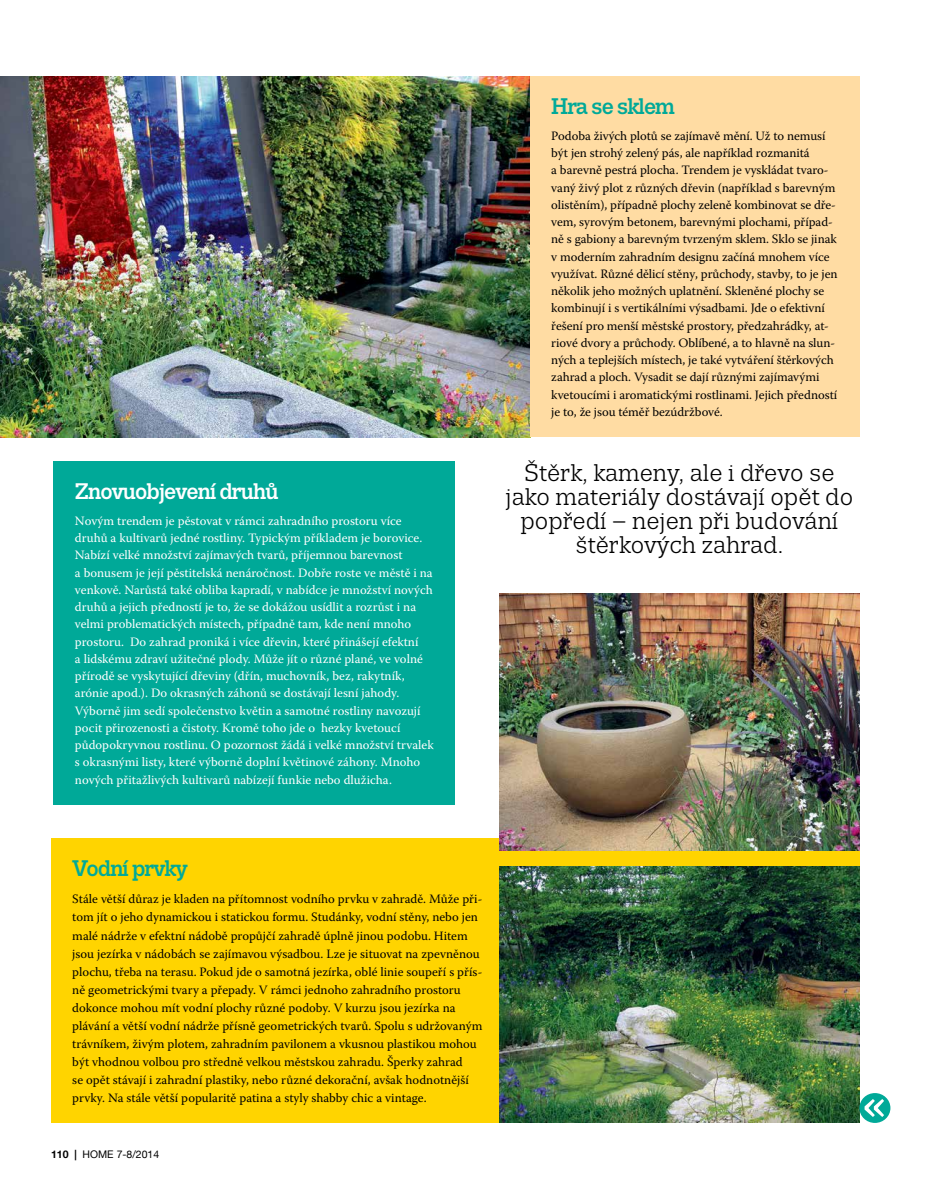
<style>
.page{position:relative;width:936px;height:1191px;background:#fff}
.page>*{position:absolute;margin:0;border:0;box-sizing:border-box;transform-origin:0 0}
.t1{font:24px/24px "Trivia Slab";color:#000;text-align:center}
.t2{font:500 22.5px "Trivia Slab";letter-spacing:-.04em;color:#00a998}
.t3{font:500 22.5px "Trivia Slab";letter-spacing:-.04em;color:#fff}
.t4{font:12.75px/17.2px "Warnock Pro";color:#000}
.t5{font:12.75px/17.2px "Warnock Pro";color:#fff}
.t6{font:10.5px "Helvetica Neue LT Com";color:#000}
.s1{font-weight:700}
</style>
<div class="page">
<div style="left:54px;top:461px;width:401px;height:344px;background:#00a998"></div>
<div style="left:51px;top:838px;width:808px;height:285px;background:#ffd400"></div>
<img style="left:0;top:77px;width:530px;height:360px">
<div style="left:530px;top:77px;width:329px;height:360px;background:#ffdca3"></div>
<img style="left:499px;top:594px;width:360px;height:256px">
<img style="left:499px;top:866px;width:360px;height:257px">
<div style="left:859px;top:1093px;width:31px;height:30px;background:#00a998;border-radius:50%"></div>
<svg style="left:864px;top:1099px;width:20px;height:18px"></svg>
<h2 class="t3" style="left:75px;top:478px;width:205px">Znovuobjevení druhů</h2>
<p class="t5" style="left:75px;top:512px;width:360px">Novým trendem je pěstovat v rámci zahradního prostoru více druhů a kultivarů jedné rostliny. Typickým příkladem je borovice.<br>Nabízí velké množství zajímavých tvarů, příjemnou barevnost<br>a bonusem je její pěstitelská nenáročnost. Dobře roste ve městě i na venkově. Narůstá také obliba kapradí, v nabídce je množství nových druhů a jejich předností je to, že se dokážou usídlit a rozrůst i na velmi problematických místech, případně tam, kde není mnoho prostoru. Do zahrad proniká i více dřevin, které přinášejí efektní<br>a lidskému zdraví užitečné plody. Může jít o různé plané, ve volné přírodě se vyskytující dřeviny (dřín, muchovník, bez, rakytník, arónie apod.). Do okrasných záhonů se dostávají lesní jahody.<br>Výborně jim sedí společenstvo květin a samotné rostliny navozují pocit přirozenosti a čistoty. Kromě toho jde o hezky kvetoucí půdopokryvnou rostlinu. O pozornost žádá i velké množství trvalek s okrasnými listy, které výborně doplní květinové záhony. Mnoho nových přitažlivých kultivarů nabízejí funkie nebo dlužicha.</p>
<h2 class="t2" style="left:551px;top:94px;width:125px">Hra se sklem</h2>
<p class="t4" style="left:551px;top:127px;width:288px">Podoba živých plotů se zajímavě mění. Už to nemusí být jen strohý zelený pás, ale například rozmanitá<br>a barevně pestrá plocha. Trendem je vyskládat tvaro&shy;vaný živý plot z různých dřevin (například s barevným olistěním), případně plochy zeleně kombinovat se dře&shy;vem, syrovým betonem, barevnými plochami, případ&shy;ně s gabiony a barevným tvrzeným sklem. Sklo se jinak v moderním zahradním designu začíná mnohem více využívat. Různé dělicí stěny, průchody, stavby, to je jen několik jeho možných uplatnění. Skleněné plochy se kombinují i s vertikálními výsadbami. Jde o efektivní řešení pro menší městské prostory, předzahrádky, at&shy;riové dvory a průchody. Oblíbené, a to hlavně na slun&shy;ných a teplejších místech, je také vytváření štěrkových zahrad a ploch. Vysadit se dají různými zajímavými kvetoucími i aromatickými rostlinami. Jejich předností je to, že jsou téměř bezúdržbové.</p>
<h1 class="t1" style="left:505px;top:461px;width:349px">Štěrk, kameny, ale i dřevo se jako materiály dostávají opět do popředí − nejen při budování štěrkových zahrad.</h1>
<h2 class="t2" style="left:72px;top:855px;width:117px">Vodní prvky</h2>
<p class="t4" style="left:72px;top:890px;width:411px;line-height:18px">Stále větší důraz je kladen na přítomnost vodního prvku v zahradě. Může při&shy;tom jít o jeho dynamickou i statickou formu. Studánky, vodní stěny, nebo jen malé nádrže v efektní nádobě propůjčí zahradě úplně jinou podobu. Hitem jsou jezírka v nádobách se zajímavou výsadbou. Lze je situovat na zpevněnou plochu, třeba na terasu. Pokud jde o samotná jezírka, oblé linie soupeří s přís&shy;ně geometrickými tvary a přepady. V rámci jednoho zahradního prostoru dokonce mohou mít vodní plochy různé podoby. V kurzu jsou jezírka na plávání a větší vodní nádrže přísně geometrických tvarů. Spolu s udržovaným trávníkem, živým plotem, zahradním pavilonem a vkusnou plastikou mohou být vhodnou volbou pro středně velkou městskou zahradu. Šperky zahrad<br>se opět stávají i zahradní plastiky, nebo různé dekorační, avšak hodnotnější prvky. Na stále větší popularitě patina a styly shabby chic a vintage.</p>
<p class="t6" style="left:51px;top:1147px;width:110px"><span class="s1">110 |</span> HOME 7-8/2014</p>
</div>
